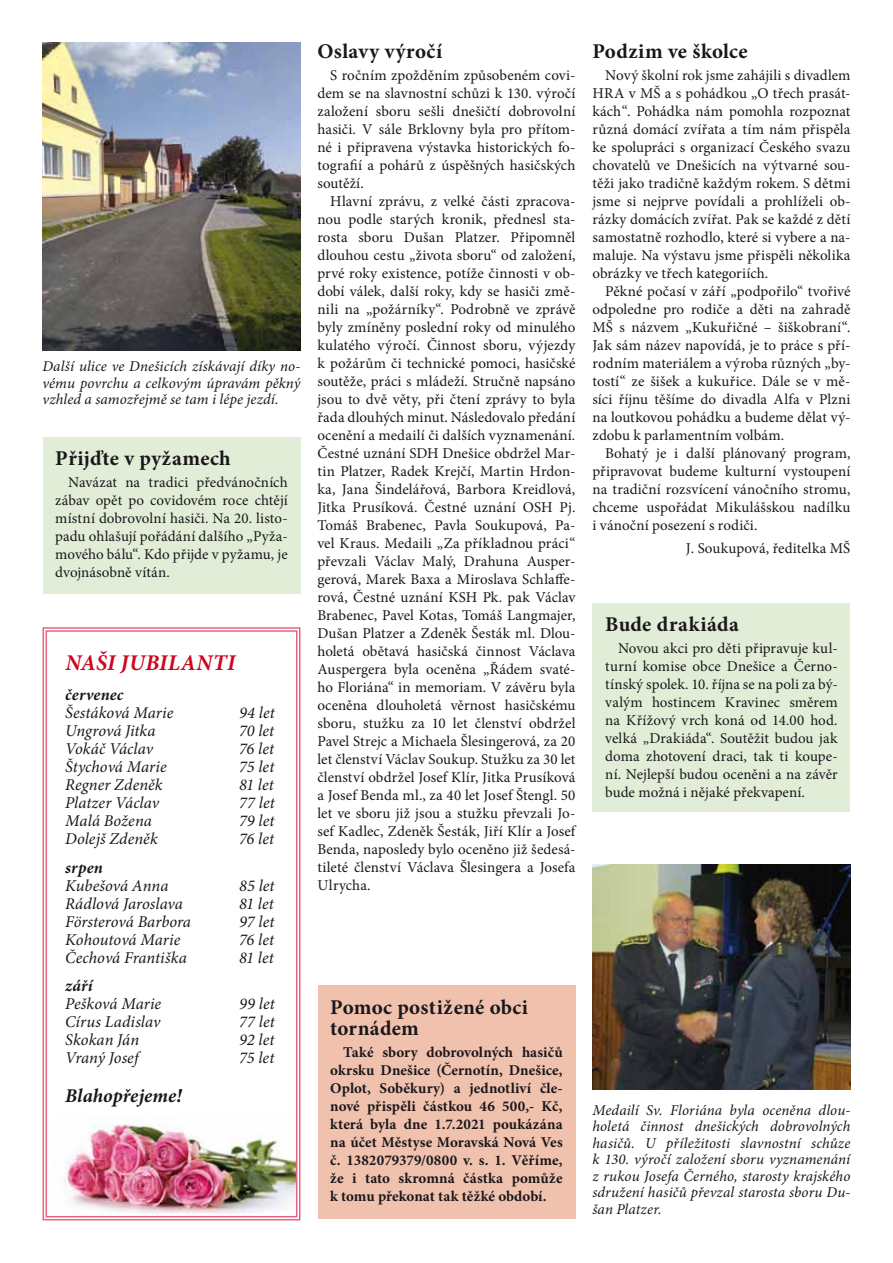
<style>
.page{position:relative;width:893px;height:1263px;background:#fff}
.page>*{position:absolute;margin:0;border:0;box-sizing:border-box;transform-origin:0 0}
.t1{font:italic 700 22.5px "Minion Pro";letter-spacing:.025em;color:#cd071e}
.t2{font:700 21px/21px "Minion Pro";letter-spacing:.02em;color:#1a171b}
.t3{font:italic 700 19.5px "Minion Pro";color:#1a171b}
.t4{font:italic 16.5px "Minion Pro";color:#1a171b}
.t5{font:italic 700 16.5px "Minion Pro";letter-spacing:.015em;color:#1a171b}
.t6{font:15px/18px "Minion Pro";letter-spacing:.005em;color:#1a171b;text-align:justify}
.t7{font:italic 15px/16.5px "Minion Pro";letter-spacing:.005em;color:#1a171b;text-align:justify}
.t8{font:700 15px/18px "Minion Pro";letter-spacing:.005em;color:#1a171b;text-align:justify}
</style>
<div class="page">
<svg style="left:42px;top:627px;width:259px;height:594px"></svg>
<div style="left:46px;top:630px;width:251px;height:587px;border:1px solid #e36583"></div>
<div style="left:317px;top:985px;width:258px;height:234px;background:#f0c2ad"></div>
<img style="left:43px;top:43px;width:257px;height:308px">
<div style="left:592px;top:603px;width:258px;height:208px;background:#e2edd7"></div>
<div style="left:43px;top:437px;width:257px;height:156px;background:#e2edd7"></div>
<img style="left:592px;top:864px;width:258px;height:226px">
<p class="t7" style="left:43px;top:358px;width:259px">Další ulice ve Dnešicích získávají díky no&shy;vému povrchu a celkovým úpravám pěkný vzhled a samozřejmě se tam i lépe jezdí.</p>
<h2 class="t2" style="left:55px;top:447px;width:177px">Přijďte v pyžamech</h2>
<p class="t6" style="left:55px;top:474px;width:234px;text-indent:13px">Navázat na tradici předvánočních zábav opět po covidovém roce chtějí místní dobrovolní hasiči. Na 20. listo&shy;padu ohlašují pořádání dalšího „Pyža&shy;mového bálu“. Kdo přijde v pyžamu, je dvojnásobně vítán.</p>
<h1 class="t1" style="left:65px;top:647px;width:171px">naši jubilanti</h1>
<p class="t5" style="left:65px;top:683px;width:60px">červenec</p>
<p class="t4" style="left:65px;top:702px;width:110px">Šestáková Marie</p>
<p class="t4" style="left:239px;top:702px;width:37px">94 let</p>
<p class="t4" style="left:65px;top:720px;width:92px">Ungrová Jitka</p>
<p class="t4" style="left:239px;top:720px;width:37px">70 let</p>
<p class="t4" style="left:65px;top:738px;width:89px">Vokáč Václav</p>
<p class="t4" style="left:239px;top:738px;width:36px">76 let</p>
<p class="t4" style="left:65px;top:756px;width:103px">Štychová Marie</p>
<p class="t4" style="left:239px;top:756px;width:37px">75 let</p>
<p class="t4" style="left:65px;top:774px;width:99px">Regner Zdeněk</p>
<p class="t4" style="left:239px;top:774px;width:36px">81 let</p>
<p class="t4" style="left:65px;top:792px;width:95px">Platzer Václav</p>
<p class="t4" style="left:239px;top:792px;width:37px">77 let</p>
<p class="t4" style="left:65px;top:810px;width:88px">Malá Božena</p>
<p class="t4" style="left:239px;top:810px;width:37px">79 let</p>
<p class="t4" style="left:65px;top:828px;width:94px">Dolejš Zdeněk</p>
<p class="t4" style="left:239px;top:828px;width:36px">76 let</p>
<p class="t5" style="left:65px;top:856px;width:39px">srpen</p>
<p class="t4" style="left:65px;top:874px;width:105px">Kubešová Anna</p>
<p class="t4" style="left:239px;top:874px;width:37px">85 let</p>
<p class="t4" style="left:65px;top:892px;width:119px">Rádlová Jaroslava</p>
<p class="t4" style="left:239px;top:892px;width:36px">81 let</p>
<p class="t4" style="left:65px;top:910px;width:127px">Försterová Barbora</p>
<p class="t4" style="left:239px;top:910px;width:37px">97 let</p>
<p class="t4" style="left:65px;top:928px;width:117px">Kohoutová Marie</p>
<p class="t4" style="left:239px;top:928px;width:36px">76 let</p>
<p class="t4" style="left:65px;top:946px;width:123px">Čechová Františka</p>
<p class="t4" style="left:239px;top:946px;width:36px">81 let</p>
<p class="t5" style="left:65px;top:974px;width:29px">září</p>
<p class="t4" style="left:65px;top:993px;width:97px">Pešková Marie</p>
<p class="t4" style="left:239px;top:993px;width:37px">99 let</p>
<p class="t4" style="left:65px;top:1011px;width:97px">Círus Ladislav</p>
<p class="t4" style="left:239px;top:1011px;width:37px">77 let</p>
<p class="t4" style="left:65px;top:1029px;width:75px">Skokan Ján</p>
<p class="t4" style="left:239px;top:1029px;width:37px">92 let</p>
<p class="t4" style="left:65px;top:1047px;width:75px">Vraný Josef</p>
<p class="t4" style="left:239px;top:1047px;width:37px">75 let</p>
<h3 class="t3" style="left:65px;top:1082px;width:118px">Blahopřejeme!</h3>
<h2 class="t2" style="left:317px;top:40px;width:126px">Oslavy výročí</h2>
<p class="t6" style="left:317px;top:67px;width:259px;text-indent:13px">S ročním zpožděním způsobeném covi&shy;dem se na slavnostní schůzi k 130. výročí založení sboru sešli dnešičtí dobrovolní hasiči. V sále Brklovny byla pro přítom&shy;né i připravena výstavka historických fo&shy;tografií a pohárů z úspěšných hasičských soutěží.</p>
<p class="t6" style="left:317px;top:193px;width:259px;text-indent:13px">Hlavní zprávu, z velké části zpracova&shy;nou podle starých kronik, přednesl sta&shy;rosta sboru Dušan Platzer. Připomněl dlouhou cestu „života sboru“ od založení, prvé roky existence, potíže činnosti v ob&shy;dobí válek, další roky, kdy se hasiči změ&shy;nili na „požárníky“. Podrobně ve zprávě byly zmíněny poslední roky od minulého kulatého výročí. Činnost sboru, výjezdy k požárům či technické pomoci, hasičské soutěže, práci s mládeží. Stručně napsáno jsou to dvě věty, při čtení zprávy to byla řada dlouhých minut. Následovalo předání ocenění a medailí či dalších vyznamenání.<br>Čestné uznání SDH Dnešice obdržel Mar&shy;tin Platzer, Radek Krejčí, Martin Hrdon&shy;ka, Jana Šindelářová, Barbora Kreidlová, Jitka Prusíková. Čestné uznání OSH Pj.<br>Tomáš Brabenec, Pavla Soukupová, Pa&shy;vel Kraus. Medaili „Za příkladnou práci“ převzali Václav Malý, Drahuna Ausper&shy;gerová, Marek Baxa a Miroslava Schlaffe&shy;rová, Čestné uznání KSH Pk. pak Václav Brabenec, Pavel Kotas, Tomáš Langmajer, Dušan Platzer a Zdeněk Šesták ml. Dlou&shy;holetá obětavá hasičská činnost Václava Auspergera byla oceněna „Řádem svaté&shy;ho Floriána“ in memoriam. V závěru byla oceněna dlouholetá věrnost hasičskému sboru, stužku za 10 let členství obdržel Pavel Strejc a Michaela Šlesingerová, za 20 let členství Václav Soukup. Stužku za 30 let členství obdržel Josef Klír, Jitka Prusíková a Josef Benda ml., za 40 let Josef Štengl. 50 let ve sboru již jsou a stužku převzali Jo&shy;sef Kadlec, Zdeněk Šesták, Jiří Klír a Josef Benda, naposledy bylo oceněno již šedesá&shy;tileté členství Václava Šlesingera a Josefa Ulrycha.</p>
<h2 class="t2" style="left:592px;top:40px;width:157px">Podzim ve školce</h2>
<p class="t6" style="left:592px;top:67px;width:259px;text-indent:13px">Nový školní rok jsme zahájili s divadlem HRA v MŠ a s pohádkou „O třech prasát&shy;kách“. Pohádka nám pomohla rozpoznat různá domácí zvířata a tím nám přispěla ke spolupráci s organizací Českého svazu chovatelů ve Dnešicích na výtvarné sou&shy;těži jako tradičně každým rokem. S dětmi jsme si nejprve povídali a prohlíželi ob&shy;rázky domácích zvířat. Pak se každé z dětí samostatně rozhodlo, které si vybere a na&shy;maluje. Na výstavu jsme přispěli několika obrázky ve třech kategoriích.</p>
<p class="t6" style="left:592px;top:283px;width:259px;text-indent:13px">Pěkné počasí v září „podpořilo“ tvořivé odpoledne pro rodiče a děti na zahradě MŠ s názvem „Kukuřičné – šiškobraní“.<br>Jak sám název napovídá, je to práce s pří&shy;rodním materiálem a výroba různých „by&shy;tostí“ ze šišek a kukuřice. Dále se v mě&shy;síci říjnu těšíme do divadla Alfa v Plzni na loutkovou pohádku a budeme dělat vý&shy;zdobu k parlamentním volbám.</p>
<p class="t6" style="left:592px;top:445px;width:259px;text-indent:13px">Bohatý je i další plánovaný program, připravovat budeme kulturní vystoupení na tradiční rozsvícení vánočního stromu, chceme uspořádat Mikulášskou nadílku i vánoční posezení s rodiči.</p>
<p class="t6" style="left:686px;top:539px;width:166px">J. Soukupová, ředitelka MŠ</p>
<h2 class="t2" style="left:605px;top:613px;width:135px">Bude drakiáda</h2>
<p class="t6" style="left:605px;top:640px;width:234px;text-indent:13px">Novou akci pro děti připravuje kul&shy;turní komise obce Dnešice a Černo&shy;tínský spolek. 10. října se na poli za bý&shy;valým hostincem Kravinec směrem na Křížový vrch koná od 14.00 hod. velká „Drakiáda“. Soutěžit budou jak doma zhotovení draci, tak ti koupe&shy;ní. Nejlepší budou oceněni a na závěr bude možná i nějaké překvapení.</p>
<h2 class="t2" style="left:330px;top:996px;width:199px">Pomoc postižené obci tornádem</h2>
<p class="t8" style="left:330px;top:1043px;width:234px;text-indent:13px">Také sbory dobrovolných hasičů okrsku Dnešice (Černotín, Dnešice, Oplot, Soběkury) a jednotliví čle&shy;nové přispěli částkou 46 500,- Kč, která byla dne 1.7.2021 poukázána na účet Městyse Moravská Nová Ves č. 1382079379/0800 v. s. 1. Věříme, že i tato skromná částka pomůže k tomu překonat tak těžké období.</p>
<p class="t7" style="left:592px;top:1102px;width:259px">Medailí Sv. Floriána byla oceněna dlou&shy;holetá činnost dnešických dobrovolných hasičů. U příležitosti slavnostní schůze k 130. výročí založení sboru vyznamenání z rukou Josefa Černého, starosty krajského sdružení hasičů převzal starosta sboru Du&shy;šan Platzer.</p>
</div>
